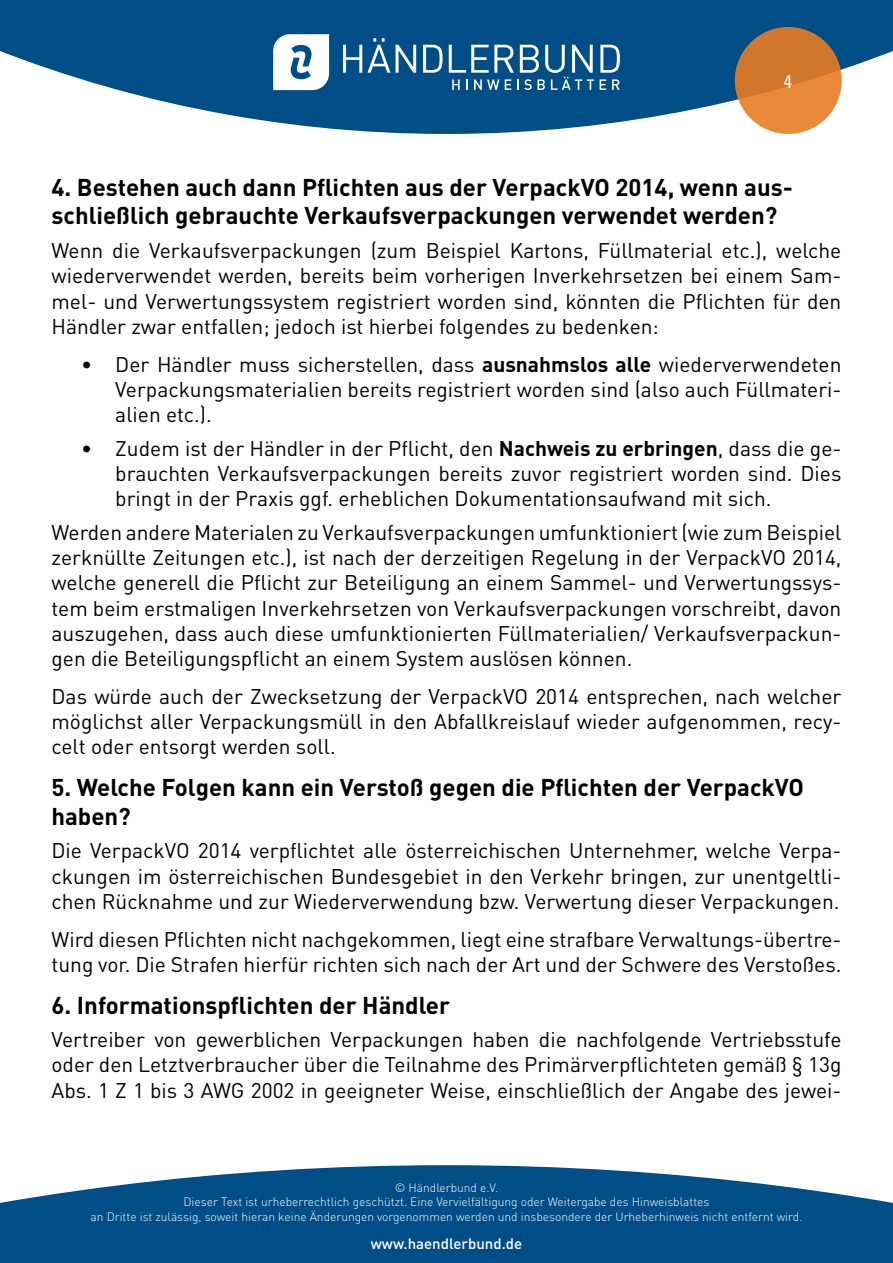
<style>
.page{position:relative;width:893px;height:1263px;background:#fff}
.page>*{position:absolute;margin:0;border:0;box-sizing:border-box;transform-origin:0 0}
.t1{font:700 24px/28.8px "DIN Pro";color:#000}
.t2{font:21px/25.2px "DIN Pro";color:#000;text-align:justify}
.t3{font:condensed 18px "Zurich BT";color:#fff}
.t4{font:500 15px "DIN Pro";color:#fff}
.t5{font:300 12px/14.4px "DIN Pro";color:#fff;text-align:center}
.s1{font-weight:700}
</style>
<div class="page">
<svg style="left:0;top:0;width:893px;height:134px;fill:#004e87"></svg>
<svg style="left:0;top:1165px;width:893px;height:98px;background:#216496"></svg>
<svg style="left:735px;top:27px;width:107px;height:107px;background:#da7f31"></svg>
<svg style="left:343px;top:38px;width:47px;height:35px"></svg>
<svg style="left:396px;top:45px;width:20px;height:28px"></svg>
<svg style="left:423px;top:45px;width:20px;height:28px"></svg>
<svg style="left:600px;top:45px;width:20px;height:28px"></svg>
<svg style="left:449px;top:45px;width:145px;height:45px"></svg>
<svg style="left:600px;top:79px;width:6px;height:11px"></svg>
<svg style="left:612px;top:79px;width:8px;height:11px"></svg>
<svg style="left:273px;top:34px;width:56px;height:56px"></svg>
<p class="t3" style="left:784px;top:71px;width:10px">4</p>
<p class="t1" style="left:52px;top:172px;width:743px">4. Bestehen auch dann Pflichten aus der VerpackVO 2014, wenn aus&shy;schließlich gebrauchte Verkaufsverpackungen verwendet werden?</p>
<p class="t2" style="left:52px;top:237px;width:791px">Wenn die Verkaufsverpackungen (zum Beispiel Kartons, Füllmaterial etc.), welche wiederverwendet werden, bereits beim vorherigen Inverkehrsetzen bei einem Sam&shy;mel- und Verwertungssystem registriert worden sind, könnten die Pflichten für den Händler zwar entfallen; jedoch ist hierbei folgendes zu bedenken:</p>
<p class="t2" style="left:115px;top:351px;width:728px;text-indent:-34px">• Der Händler muss sicherstellen, dass <span class="s1">ausnahmslos alle</span> wiederverwendeten Verpackungsmaterialien bereits registriert worden sind (also auch Füllmateri&shy;alien etc.).</p>
<p class="t2" style="left:115px;top:435px;width:728px;text-indent:-34px">• Zudem ist der Händler in der Pflicht, den <span class="s1">Nachweis zu erbringen</span>, dass die ge&shy;brauchten Verkaufsverpackungen bereits zuvor registriert worden sind. Dies bringt in der Praxis ggf. erheblichen Dokumentationsaufwand mit sich.</p>
<p class="t2" style="left:52px;top:519px;width:791px">Werden andere Materialen zu Verkaufsverpackungen umfunktioniert (wie zum Beispiel zerknüllte Zeitungen etc.), ist nach der derzeitigen Regelung in der VerpackVO 2014, welche generell die Pflicht zur Beteiligung an einem Sammel- und Verwertungssys&shy;tem beim erstmaligen Inverkehrsetzen von Verkaufsverpackungen vorschreibt, davon auszugehen, dass auch diese umfunktionierten Füllmaterialien/ Verkaufsverpackun&shy;gen die Beteiligungspflicht an einem System auslösen können.</p>
<p class="t2" style="left:52px;top:683px;width:791px">Das würde auch der Zwecksetzung der VerpackVO 2014 entsprechen, nach welcher möglichst aller Verpackungsmüll in den Abfallkreislauf wieder aufgenommen, recy&shy;celt oder entsorgt werden soll.</p>
<p class="t1" style="left:52px;top:772px;width:754px">5. Welche Folgen kann ein Verstoß gegen die Pflichten der VerpackVO haben?</p>
<p class="t2" style="left:52px;top:837px;width:791px">Die VerpackVO 2014 verpflichtet alle österreichischen Unternehmer, welche Verpa&shy;ckungen im österreichischen Bundesgebiet in den Verkehr bringen, zur unentgeltli&shy;chen Rücknahme und zur Wiederverwendung bzw. Verwertung dieser Verpackungen.</p>
<p class="t2" style="left:52px;top:926px;width:791px">Wird diesen Pflichten nicht nachgekommen, liegt eine strafbare Verwaltungs-übertre&shy;tung vor. Die Strafen hierfür richten sich nach der Art und der Schwere des Verstoßes.</p>
<p class="t1" style="left:52px;top:989px;width:400px">6. Informationspflichten der Händler</p>
<p class="t2" style="left:52px;top:1026px;width:791px">Vertreiber von gewerblichen Verpackungen haben die nachfolgende Vertriebsstufe oder den Letztverbraucher über die Teilnahme des Primärverpflichteten gemäß § 13g Abs. 1 Z 1 bis 3 AWG 2002 in geeigneter Weise, einschließlich der Angabe des jewei-</p>
<p class="t5" style="left:91px;top:1180px;width:713px">© Händlerbund e.V.<br>Dieser Text ist urheberrechtlich geschützt. Eine Vervielfältigung oder Weitergabe des Hinweisblattes<br>an Dritte ist zulässig, soweit hieran keine Änderungen vorgenommen werden und insbesondere der Urheberhinweis nicht entfernt wird.</p>
<p class="t4" style="left:371px;top:1233px;width:153px">www.haendlerbund.de</p>
</div>
